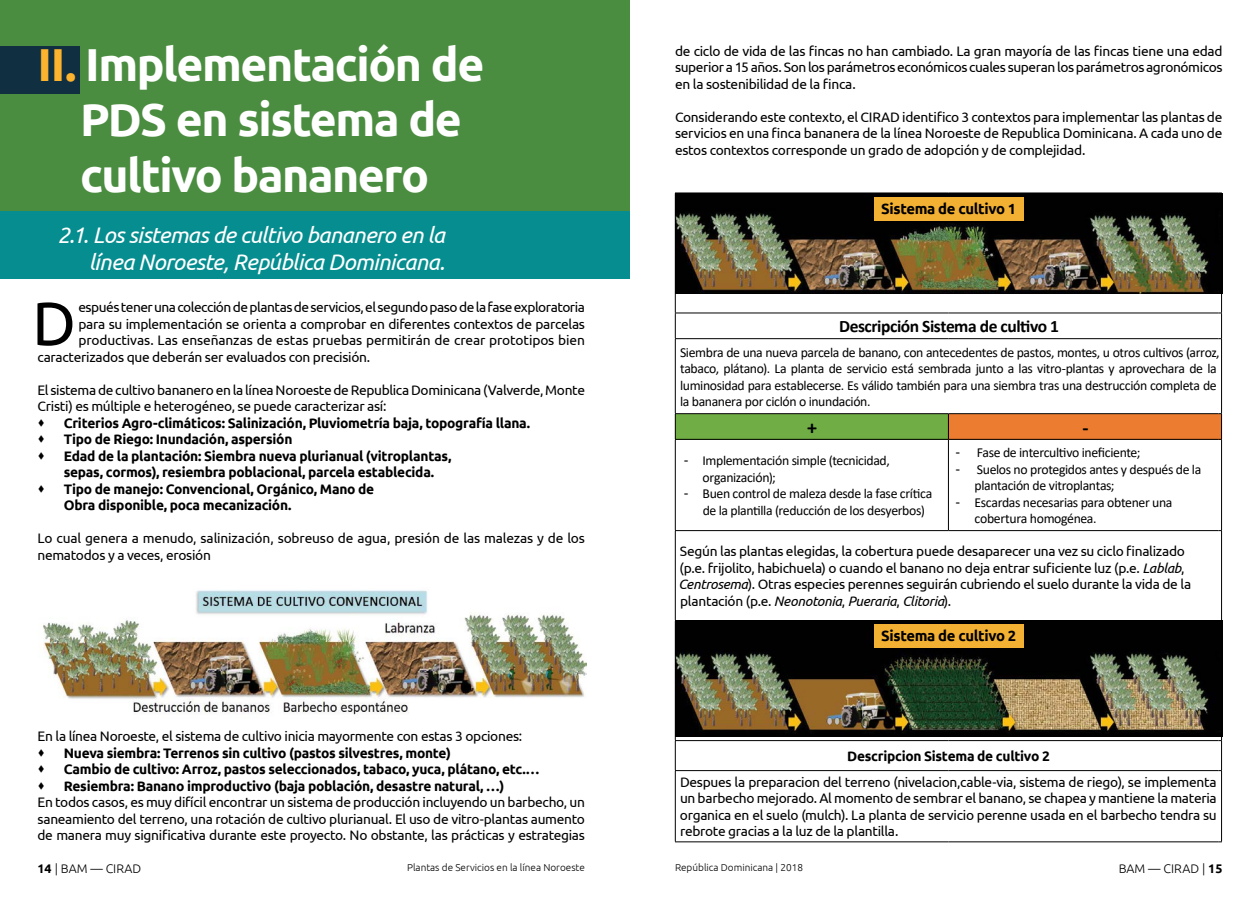
<style>
.page{position:relative;width:1260px;height:900px;background:#fff}
.page>*{position:absolute;margin:0;border:0;box-sizing:border-box;transform-origin:0 0}
.t1{font:61.38px "Ubuntu";color:#000}
.t2{font:700 46.25px/55.5px "Ubuntu";letter-spacing:-.03em;color:#fff;text-align:center}
.t3{font:italic 22.5px/27px "Ubuntu";letter-spacing:-.03em;color:#fff;text-align:right}
.t4{font:700 20px "Calibri";color:#000}
.t5{font:700 17.5px "Calibri";letter-spacing:-.025em;color:#000}
.t6{font:700 14.88px "Ubuntu";letter-spacing:-.025em;color:#000}
.t7{font:13.75px/16.5px "Ubuntu";letter-spacing:-.02em;color:#000;text-align:justify}
.t8{font:13.75px/16.5px "Calibri";letter-spacing:-.025em;color:#000}
.t9{font:700 13.75px/16.5px "Ubuntu";letter-spacing:-.02em;color:#000}
.t10{font:300 12.5px "Ubuntu";color:#000}
.t11{font:300 10px "Ubuntu";color:#000}
.s1{color:#fcb42e}
.s2{font-size:14.75px}
.s3{font-family:"Ubuntu"}
.s4{font-style:italic}
.s5{font-weight:700}
</style>
<div class="page">
<div style="left:0;top:0;width:629px;height:223px;background:#4b8d40"></div>
<div style="left:0;top:46px;width:79px;height:47px;background:#102f41"></div>
<div style="left:0;top:212px;width:630px;height:67px;background:#068d8f"></div>
<img style="left:676px;top:194px;width:545px;height:100px">
<img style="left:676px;top:621px;width:545px;height:116px">
<div style="left:874px;top:197px;width:149px;height:23px;background:#f2b132"></div>
<div style="left:675px;top:414px;width:273px;height:25px;background:#70ad45"></div>
<div style="left:948px;top:414px;width:274px;height:25px;background:#ec7d30"></div>
<hr style="left:675px;top:193px;width:273px;height:1px;background:#000">
<hr style="left:948px;top:193px;width:270px;height:1px;background:#000">
<hr style="left:675px;top:193px;width:1px;height:120px;background:#000">
<hr style="left:1221px;top:193px;width:1px;height:120px;background:#000">
<svg style="left:675px;top:314px;width:1px;height:24px"></svg>
<hr style="left:675px;top:339px;width:1px;height:74px;background:#000">
<svg style="left:675px;top:414px;width:1px;height:25px"></svg>
<hr style="left:675px;top:440px;width:1px;height:90px;background:#000">
<hr style="left:1221px;top:339px;width:1px;height:74px;background:#000">
<svg style="left:948px;top:414px;width:1px;height:25px"></svg>
<hr style="left:948px;top:440px;width:1px;height:90px;background:#000">
<hr style="left:1221px;top:440px;width:1px;height:90px;background:#000">
<hr style="left:675px;top:531px;width:1px;height:89px;background:#000">
<hr style="left:1221px;top:531px;width:1px;height:89px;background:#000">
<hr style="left:675px;top:621px;width:1px;height:119px;background:#000">
<hr style="left:1221px;top:621px;width:1px;height:119px;background:#000">
<svg style="left:675px;top:741px;width:1px;height:29px"></svg>
<hr style="left:675px;top:771px;width:1px;height:71px;background:#000">
<hr style="left:1221px;top:771px;width:1px;height:71px;background:#000">
<hr style="left:675px;top:313px;width:273px;height:1px;background:#000">
<hr style="left:948px;top:313px;width:270px;height:1px;background:#000">
<hr style="left:675px;top:338px;width:273px;height:1px;background:#000">
<hr style="left:948px;top:338px;width:270px;height:1px;background:#000">
<svg style="left:1218px;top:313px;width:4px;height:26px"></svg>
<hr style="left:675px;top:413px;width:273px;height:1px;background:#000">
<hr style="left:948px;top:413px;width:270px;height:1px;background:#000">
<hr style="left:675px;top:439px;width:273px;height:1px;background:#000">
<hr style="left:948px;top:439px;width:270px;height:1px;background:#000">
<svg style="left:1218px;top:413px;width:4px;height:27px"></svg>
<hr style="left:675px;top:530px;width:273px;height:1px;background:#000">
<hr style="left:948px;top:530px;width:270px;height:1px;background:#000">
<hr style="left:675px;top:620px;width:273px;height:1px;background:#000">
<hr style="left:948px;top:620px;width:270px;height:1px;background:#000">
<hr style="left:675px;top:740px;width:273px;height:1px;background:#000">
<hr style="left:948px;top:740px;width:270px;height:1px;background:#000">
<hr style="left:675px;top:770px;width:273px;height:1px;background:#000">
<hr style="left:948px;top:770px;width:270px;height:1px;background:#000">
<svg style="left:1218px;top:740px;width:4px;height:31px"></svg>
<hr style="left:675px;top:842px;width:273px;height:1px;background:#000">
<hr style="left:948px;top:842px;width:270px;height:1px;background:#000">
<img style="left:43px;top:590px;width:543px;height:125px">
<div style="left:874px;top:624px;width:149px;height:23px;background:#f2b132"></div>
<h2 class="t2" style="left:38px;top:36px;width:448px"><span class="s1">II.</span> Implementación de<br>PDS en sistema de cultivo bananero</h2>
<h3 class="t3" style="left:58px;top:220px;width:389px">2.1. Los sistemas de cultivo bananero en la línea Noroeste, República Dominicana.</h3>
<h1 class="t1" style="left:32px;top:286px;width:45px">D</h1>
<p class="t7" style="left:78px;top:299px;width:508px">espués tener una colección de plantas de servicios, el segundo paso de la fase exploratoria</p>
<p class="t7" style="left:78px;top:315px;width:508px">para su implementación se orienta a comprobar en diferentes contextos de parcelas</p>
<p class="t7" style="left:78px;top:332px;width:508px">productivas. Las enseñanzas de estas pruebas permitirán de crear prototipos bien</p>
<p class="t7" style="left:37px;top:348px;width:334px">caracterizados que deberán ser evaluados con precisión.</p>
<p class="t7" style="left:37px;top:381px;width:549px">El sistema de cultivo bananero en la línea Noroeste de Republica Dominicana (Valverde, Monte<br>Cristi) es múltiple e heterogéneo, se puede caracterizar así:</p>
<p class="t9" style="left:64px;top:415px;width:468px">Criterios Agro-climáticos: Salinización, Pluviometría baja, topografía llana.<br>Tipo de Riego: Inundación, aspersión<br>Edad de la plantación: Siembra nueva plurianual (vitroplantas,<br>sepas, cormos), resiembra poblacional, parcela establecida.<br>Tipo de manejo: Convencional, Orgánico, Mano de<br>Obra disponible, poca mecanización.</p>
<p class="t7" style="left:37px;top:530px;width:549px">Lo cual genera a menudo, salinización, sobreuso de agua, presión de las malezas y de los nematodos y a veces, erosión</p>
<p class="t7" style="left:37px;top:728px;width:486px">En la línea Noroeste, el sistema de cultivo inicia mayormente con estas 3 opciones:</p>
<p class="t9" style="left:64px;top:745px;width:477px">Nueva siembra: Terrenos sin cultivo (pastos silvestres, monte)<br>Cambio de cultivo: Arroz, pastos seleccionados, tabaco, yuca, plátano, etc.…<br>Resiembra: Banano improductivo (baja población, desastre natural, …)</p>
<p class="t7" style="left:37px;top:794px;width:549px">En todos casos, es muy difícil encontrar un sistema de producción incluyendo un barbecho, un saneamiento del terreno, una rotación de cultivo plurianual. El uso de vitro-plantas aumento de manera muy significativa durante este proyecto. No obstante, las prácticas y estrategias</p>
<p class="t7" style="left:675px;top:42px;width:549px">de ciclo de vida de las fincas no han cambiado. La gran mayoría de las fincas tiene una edad superior a 15 años. Son los parámetros económicos cuales superan los parámetros agronómicos en la sostenibilidad de la finca.</p>
<p class="t7" style="left:675px;top:108px;width:549px">Considerando este contexto, el CIRAD identifico 3 contextos para implementar las plantas de servicios en una finca bananera de la línea Noroeste de Republica Dominicana. A cada uno de estos contextos corresponde un grado de adopción y de complejidad.</p>
<p class="t6" style="left:881px;top:200px;width:136px">Sistema de cultivo <span class="s2">1</span></p>
<p class="t5" style="left:839px;top:314px;width:221px">Descripción Sistema de cultivo 1</p>
<p class="t8" style="left:680px;top:343px;width:541px">Siembra de una nueva parcela de banano, con antecedentes de pastos, montes, u otros cultivos (arroz, tabaco, plátano). La planta de servicio está sembrada junto a las vitro-plantas y aprovechara de la luminosidad para establecerse. Es válido también para una siembra tras una destrucción completa de la bananera por ciclón o inundación.</p>
<h3 class="t4" style="left:807px;top:413px;width:11px">+</h3>
<h3 class="t4" style="left:1082px;top:413px;width:8px">-</h3>
<p class="t8" style="left:703px;top:452px;width:189px;text-indent:-19px"><span class="s3">-</span> Implementación simple (tecnicidad, organización);</p>
<p class="t8" style="left:703px;top:485px;width:231px;text-indent:-19px"><span class="s3">-</span> Buen control de maleza desde la fase crítica de la plantilla (reducción de los desyerbos)</p>
<p class="t8" style="left:956px;top:444px;width:186px"><span class="s3">-</span> Fase de intercultivo ineficiente;</p>
<p class="t8" style="left:975px;top:460px;width:228px;text-indent:-19px"><span class="s3">-</span> Suelos no protegidos antes y después de la plantación de vitroplantas;</p>
<p class="t8" style="left:975px;top:493px;width:199px;text-indent:-19px"><span class="s3">-</span> Escardas necesarias para obtener una cobertura homogénea.</p>
<p class="t7" style="left:679px;top:543px;width:514px;text-align:left">Según las plantas elegidas, la cobertura puede desaparecer una vez su ciclo finalizado (p.e. frijolito, habichuela) o cuando el banano no deja entrar suficiente luz (p.e. <span class="s4">Lablab</span>, <span class="s4">Centrosema</span>). Otras especies perennes seguirán cubriendo el suelo durante la vida de la plantación (p.e. <span class="s4">Neonotonia</span>, <span class="s4">Pueraria</span>, <span class="s4">Clitoria</span>).</p>
<p class="t6" style="left:881px;top:627px;width:136px">Sistema de cultivo <span class="s2">2</span></p>
<p class="t9" style="left:847px;top:748px;width:204px">Descripcion Sistema de cultivo 2</p>
<p class="t7" style="left:680px;top:773px;width:538px">Despues la preparacion del terreno (nivelacion,cable-via, sistema de riego), se implementa un barbecho mejorado. Al momento de sembrar el banano, se chapea y mantiene la materia organica en el suelo (mulch). La planta de servicio perenne usada en el barbecho tendra su rebrote gracias a la luz de la plantilla.</p>
<p class="t10" style="left:38px;top:861px;width:105px"><span class="s5">14</span> | BAM — CIRAD</p>
<p class="t11" style="left:407px;top:861px;width:179px">Plantas de Servicios en la línea Noroeste</p>
<p class="t11" style="left:675px;top:861px;width:130px">República Dominicana | 2018</p>
<p class="t10" style="left:1119px;top:861px;width:105px">BAM — CIRAD | <span class="s5">15</span></p>
</div>
